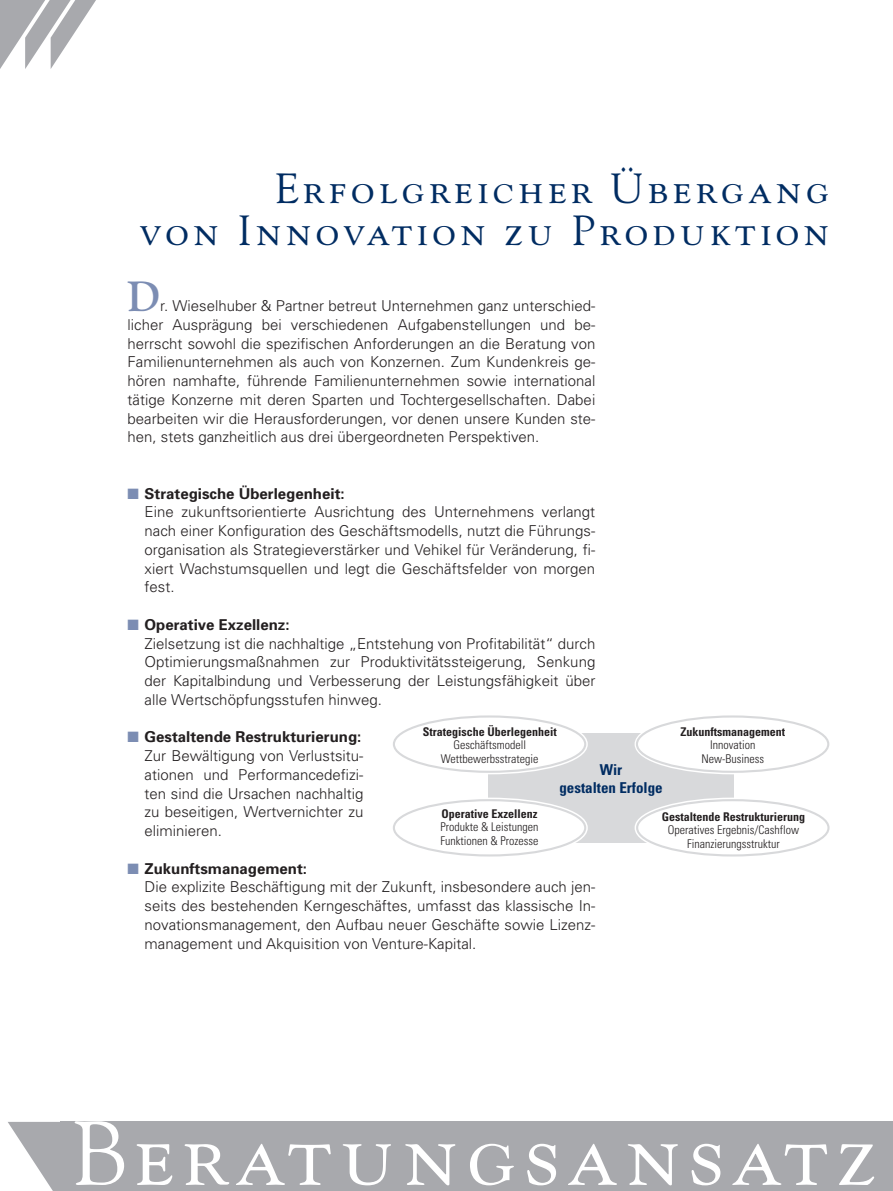
<style>
.page{position:relative;width:893px;height:1191px;background:#fff}
.page>*{position:absolute;margin:0;border:0;box-sizing:border-box;transform-origin:0 0}
.t1{font:90px "Goudy SC";letter-spacing:.09em;color:#fff}
.t2{font:42px/42px "Goudy SC";letter-spacing:.1em;color:#002c62;text-align:right}
.t3{font:700 42px "Goudy";color:#7c8db3}
.t4{font:300 15px/18.8px "Univers";color:#231f20}
.t5{font:700 condensed 15px/18px "Univers";color:#002c62;text-align:center}
.t6{font:300 condensed 12px/13.5px "Univers";color:#231f20;text-align:center}
.t7{font:700 condensed 12px "Univers";color:#231f20}
.s1{color:#7c8db3}
.s2{font-weight:700}
</style>
<div class="page">
<svg style="left:0;top:0;width:96px;height:69px"></svg>
<svg style="left:8px;top:1121px;width:53px;height:70px"></svg>
<div style="left:61px;top:1121px;width:832px;height:70px;background:#a8a9ad"></div>
<div style="left:488px;top:733px;width:245px;height:109px;background:#d8d9db"></div>
<div style="left:635px;top:714px;width:196px;height:60px;border:5px solid #fff;border-radius:50%"></div>
<div style="left:391px;top:714px;width:197px;height:60px;border:5px solid #fff;border-radius:50%"></div>
<div style="left:391px;top:797px;width:197px;height:61px;border:5px solid #fff;border-radius:50%"></div>
<div style="left:635px;top:797px;width:196px;height:61px;border:5px solid #fff;border-radius:50%"></div>
<div style="left:637px;top:716px;width:191px;height:56px;background:#fff;border-radius:50%"></div>
<div style="left:636px;top:715px;width:193px;height:58px;border:2px solid #d8d9db;border-radius:50%"></div>
<div style="left:394px;top:800px;width:191px;height:55px;background:#fff;border-radius:50%"></div>
<div style="left:393px;top:799px;width:193px;height:57px;border:2px solid #d8d9db;border-radius:50%"></div>
<div style="left:637px;top:800px;width:191px;height:55px;background:#fff;border-radius:50%"></div>
<div style="left:636px;top:799px;width:193px;height:57px;border:2px solid #d8d9db;border-radius:50%"></div>
<div style="left:394px;top:716px;width:191px;height:56px;background:#fff;border-radius:50%"></div>
<div style="left:393px;top:715px;width:193px;height:58px;border:2px solid #d8d9db;border-radius:50%"></div>
<h2 class="t2" style="left:139px;top:167px;width:692px">Erfolgreicher Übergang<br>von Innovation zu Produktion</h2>
<h2 class="t3" style="left:128px;top:270px;width:34px">D</h2>
<p class="t4" style="left:128px;top:296px;width:469px;text-align:justify;text-indent:33px">r. Wieselhuber &amp; Partner betreut Unternehmen ganz unterschied&shy;licher Ausprägung bei verschiedenen Aufgabenstellungen und be&shy;herrscht sowohl die spezifischen Anforderungen an die Beratung von Familienunternehmen als auch von Konzernen. Zum Kundenkreis ge&shy;hören namhafte, führende Familienunternehmen sowie international tätige Konzerne mit deren Sparten und Tochtergesellschaften. Dabei bearbeiten wir die Herausforderungen, vor denen unsere Kunden ste&shy;hen, stets ganzheitlich aus drei übergeordneten Perspektiven.</p>
<p class="t4" style="left:145px;top:484px;width:452px;text-indent:-17px"><span class="s1">■</span> <span class="s2">Strategische Überlegenheit:<br></span>Eine zukunftsorientierte Ausrichtung des Unternehmens verlangt nach einer Konfiguration des Geschäftsmodells, nutzt die Führungs&shy;organisation als Strategieverstärker und Vehikel für Veränderung, fi&shy;xiert Wachstumsquellen und legt die Geschäftsfelder von morgen fest.</p>
<p class="t4" style="left:145px;top:615px;width:452px;text-indent:-17px"><span class="s1">■</span> <span class="s2">Operative Exzellenz:<br></span>Zielsetzung ist die nachhaltige „Entstehung von Profitabilität“ durch Optimierungsmaßnahmen zur Produktivitätssteigerung, Senkung der Kapitalbindung und Verbesserung der Leistungsfähigkeit über alle Wertschöpfungsstufen hinweg.</p>
<p class="t4" style="left:145px;top:727px;width:220px;text-indent:-17px"><span class="s1">■</span> <span class="s2">Gestaltende Restrukturierung:<br></span>Zur Bewältigung von Verlustsitu&shy;ationen und Performancedefizi&shy;ten sind die Ursachen nachhaltig zu beseitigen, Wertvernichter zu eliminieren.</p>
<p class="t4" style="left:145px;top:859px;width:452px;text-indent:-17px"><span class="s1">■</span> <span class="s2">Zukunftsmanagement:<br></span>Die explizite Beschäftigung mit der Zukunft, insbesondere auch jen&shy;seits des bestehenden Kerngeschäftes, umfasst das klassische In&shy;novationsmanagement, den Aufbau neuer Geschäfte sowie Lizenz&shy;management und Akquisition von Venture-Kapital.</p>
<p class="t7" style="left:423px;top:724px;width:136px">Strategische Überlegenheit</p>
<p class="t6" style="left:441px;top:738px;width:99px">Geschäftsmodell<br>Wettbewerbsstrategie</p>
<p class="t7" style="left:680px;top:724px;width:106px">Zukunftsmanagement</p>
<p class="t6" style="left:701px;top:738px;width:64px">Innovation<br>New-Business</p>
<p class="t5" style="left:559px;top:761px;width:105px">Wir<br>gestalten Erfolge</p>
<p class="t7" style="left:441px;top:806px;width:97px">Operative Exzellenz</p>
<p class="t6" style="left:440px;top:820px;width:99px;text-align:left">Produkte &amp; Leistungen<br>Funktionen &amp; Prozesse</p>
<p class="t7" style="left:662px;top:809px;width:145px">Gestaltende Restrukturierung</p>
<p class="t6" style="left:668px;top:823px;width:133px">Operatives Ergebnis/Cashflow<br>Finanzierungsstruktur</p>
<h1 class="t1" style="left:71px;top:1100px;width:807px">Beratungsansatz</h1>
</div>
